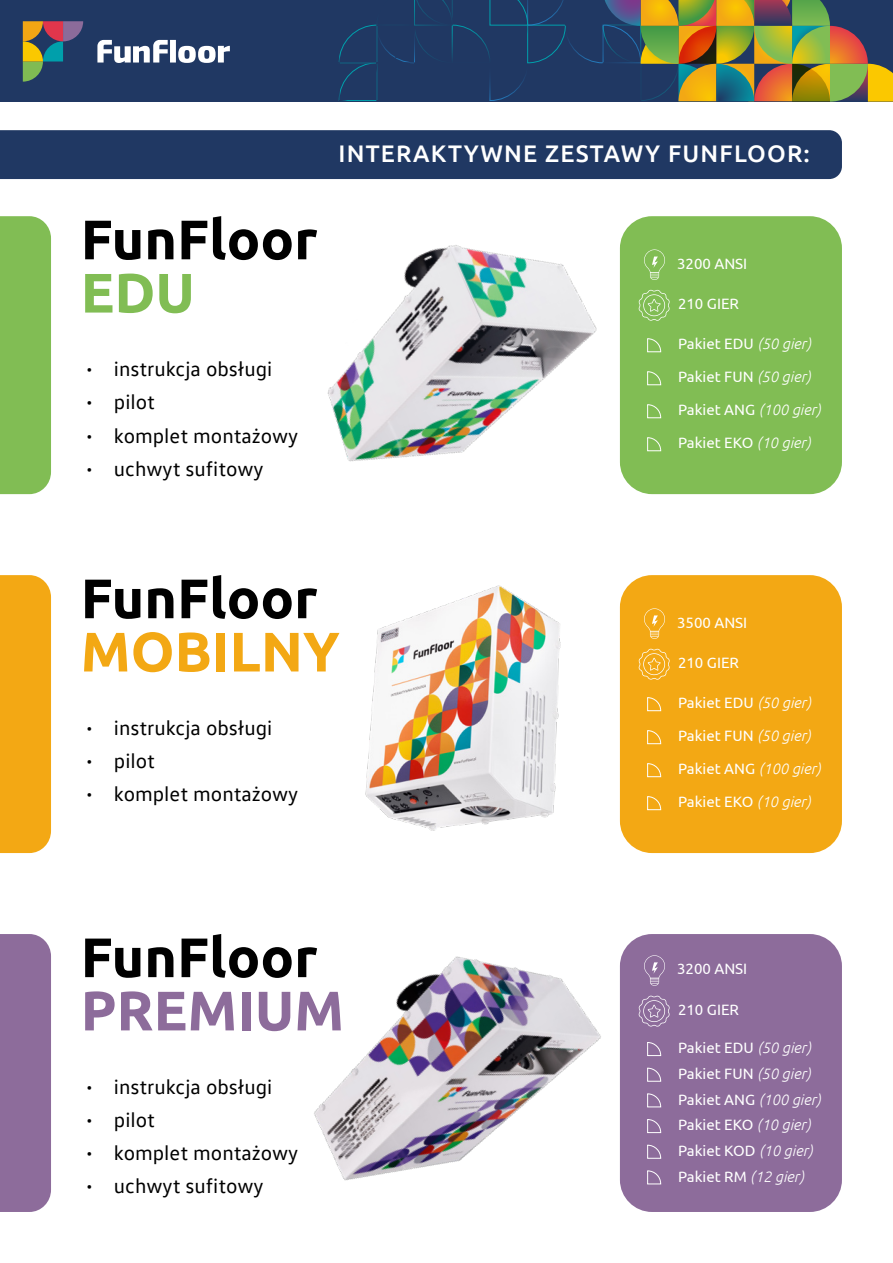
<style>
.page{position:relative;width:893px;height:1263px;background:#fff}
.page>*{position:absolute;margin:0;border:0;box-sizing:border-box;transform-origin:0 0}
.t1{font:700 55.65px "Ubuntu";color:#000}
.t2{font:700 55.65px "Ubuntu";color:#f3a814}
.t3{font:700 55.65px "Ubuntu";color:#8d6c9b}
.t4{font:700 55.65px "Ubuntu";color:#81bd54}
.t5{font:500 24px "Ubuntu";letter-spacing:.05em;color:#fff}
.t6{font:21px "VW Text";color:#000}
.t7{font:15px/33px "Ubuntu";color:#fff}
.s1{font-weight:300;font-style:italic}
</style>
<div class="page">
<div style="left:0;top:0;width:893px;height:101px;background:#203863"></div>
<svg style="left:23px;top:21px;width:60px;height:61px"></svg>
<svg style="left:97px;top:40px;width:133px;height:23px"></svg>
<svg style="left:338px;top:0;width:555px;height:101px"></svg>
<div style="left:0;top:130px;width:842px;height:49px;background:#203863"></div>
<div style="left:620px;top:216px;width:222px;height:278px;background:#81bd54;border-radius:32px"></div>
<svg style="left:639px;top:290px;width:31px;height:31px"></svg>
<svg style="left:644px;top:249px;width:21px;height:31px"></svg>
<div style="left:0;top:216px;width:51px;height:278px;background:#81bd54"></div>
<img style="left:327px;top:221px;width:308px;height:268px">
<svg style="left:647px;top:338px;width:14px;height:14px"></svg>
<svg style="left:647px;top:371px;width:14px;height:14px"></svg>
<svg style="left:647px;top:404px;width:14px;height:14px"></svg>
<svg style="left:647px;top:437px;width:14px;height:14px"></svg>
<div style="left:620px;top:575px;width:222px;height:278px;background:#f3a814;border-radius:32px"></div>
<svg style="left:639px;top:649px;width:31px;height:31px"></svg>
<svg style="left:644px;top:608px;width:21px;height:31px"></svg>
<div style="left:0;top:575px;width:51px;height:278px;background:#f3a814"></div>
<svg style="left:647px;top:697px;width:14px;height:14px"></svg>
<svg style="left:647px;top:730px;width:14px;height:14px"></svg>
<svg style="left:647px;top:763px;width:14px;height:14px"></svg>
<svg style="left:647px;top:796px;width:14px;height:14px"></svg>
<div style="left:620px;top:934px;width:222px;height:278px;background:#8d6c9b;border-radius:32px"></div>
<div style="left:0;top:934px;width:51px;height:278px;background:#8d6c9b"></div>
<img style="left:314px;top:829px;width:414px;height:383px">
<img style="left:356px;top:585px;width:222px;height:313px">
<h1 class="t1" style="left:81px;top:206px;width:238px">FunFloor</h1>
<h1 class="t4" style="left:81px;top:259px;width:116px">EDU</h1>
<h3 class="t6" style="left:86px;top:356px;width:188px">• instrukcja obsługi</h3>
<h3 class="t6" style="left:86px;top:389px;width:71px">• pilot</h3>
<h3 class="t6" style="left:86px;top:422px;width:214px">• komplet montażowy</h3>
<h3 class="t6" style="left:86px;top:455px;width:179px">• uchwyt sufitowy</h3>
<h2 class="t5" style="left:339px;top:139px;width:473px">INTERAKTYWNE ZESTAWY FUNFLOOR:</h2>
<p class="t7" style="left:677px;top:246px;width:72px">3200 ANSI</p>
<p class="t7" style="left:678px;top:287px;width:62px">210 GIER</p>
<p class="t7" style="left:678px;top:327px;width:144px">Pakiet EDU <span class="s1">(50 gier)<br></span>Pakiet FUN <span class="s1">(50 gier)<br></span>Pakiet ANG <span class="s1">(100 gier)<br></span>Pakiet EKO <span class="s1">(10 gier)</span></p>
<h1 class="t1" style="left:81px;top:565px;width:238px">FunFloor</h1>
<h1 class="t2" style="left:81px;top:618px;width:261px">MOBILNY</h1>
<h3 class="t6" style="left:86px;top:715px;width:188px">• instrukcja obsługi</h3>
<h3 class="t6" style="left:86px;top:748px;width:71px">• pilot</h3>
<h3 class="t6" style="left:86px;top:781px;width:214px">• komplet montażowy</h3>
<h1 class="t1" style="left:81px;top:923px;width:238px">FunFloor</h1>
<h1 class="t3" style="left:81px;top:977px;width:265px">PREMIUM</h1>
<h3 class="t6" style="left:86px;top:1074px;width:188px">• instrukcja obsługi</h3>
<h3 class="t6" style="left:86px;top:1107px;width:71px">• pilot</h3>
<h3 class="t6" style="left:86px;top:1140px;width:214px">• komplet montażowy</h3>
<h3 class="t6" style="left:86px;top:1173px;width:179px">• uchwyt sufitowy</h3>
<p class="t7" style="left:677px;top:605px;width:72px">3500 ANSI</p>
<p class="t7" style="left:678px;top:646px;width:62px">210 GIER</p>
<p class="t7" style="left:678px;top:686px;width:144px">Pakiet EDU <span class="s1">(50 gier)<br></span>Pakiet FUN <span class="s1">(50 gier)<br></span>Pakiet ANG <span class="s1">(100 gier)<br></span>Pakiet EKO <span class="s1">(10 gier)</span></p>
<p class="t7" style="left:677px;top:952px;width:72px">3200 ANSI</p>
<p class="t7" style="left:678px;top:993px;width:62px">210 GIER</p>
<p class="t7" style="left:678px;top:1034px;width:144px;line-height:25.7px">Pakiet EDU <span class="s1">(50 gier)<br></span>Pakiet FUN <span class="s1">(50 gier)<br></span>Pakiet ANG <span class="s1">(100 gier)<br></span>Pakiet EKO <span class="s1">(10 gier)<br></span>Pakiet KOD <span class="s1">(10 gier)<br></span>Pakiet RM <span class="s1">(12 gier)</span></p>
</div>
